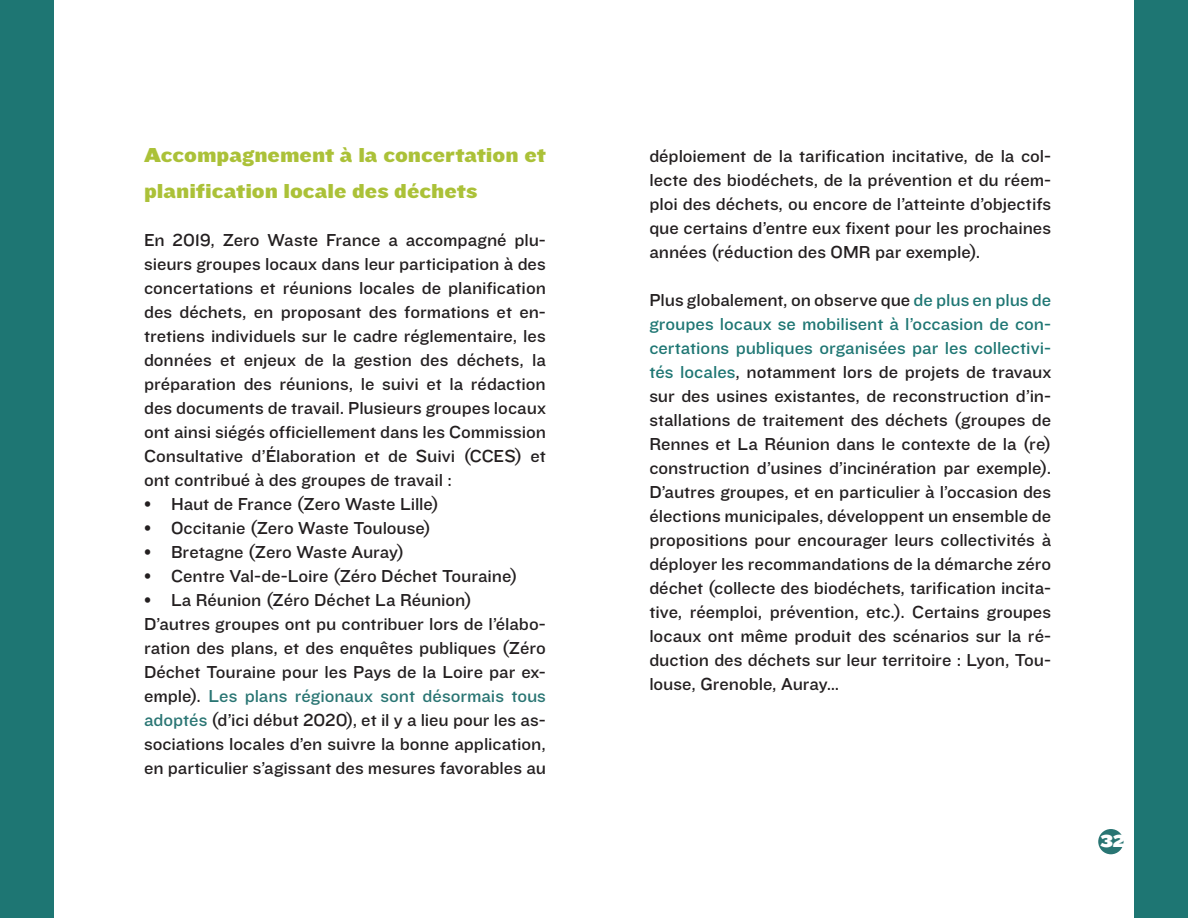
<style>
.page{position:relative;width:1188px;height:918px;background:#fff}
.page>*{position:absolute;margin:0;border:0;box-sizing:border-box;transform-origin:0 0}
.t1{font:21px/36px "Knockout HTF73 Full Heviweight";color:#abc138}
.t2{font:18px/24px "Knockout HTF32 Junior Cruiserwt";letter-spacing:-.005em;color:#231f20;text-align:justify}
.t3{font:18px "Knockout HTF93 Ultmt Heviwt";color:#fff}
.s1{color:#297573}
.s2{color:#1e7673}
</style>
<div class="page">
<div style="left:0;top:0;width:54px;height:918px;background:#1e7673"></div>
<div style="left:1134px;top:0;width:54px;height:918px;background:#1e7673"></div>
<div style="left:1098px;top:829px;width:26px;height:25px;background:#297573;border-radius:50%"></div>
<p class="t1" style="left:144px;top:137px;width:403px">Accompagnement à la concertation et planification locale des déchets</p>
<p class="t2" style="left:144px;top:228px;width:403px">En 2019, Zero Waste France a accompagné plu&shy;sieurs groupes locaux dans leur participation à des concertations et réunions locales de planification des déchets, en proposant des formations et en&shy;tretiens individuels sur le cadre réglementaire, les données et enjeux de la gestion des déchets, la préparation des réunions, le suivi et la rédaction des documents de travail. Plusieurs groupes locaux ont ainsi siégés officiellement dans les Commission Consultative d’Élaboration et de Suivi (CCES) et ont contribué à des groupes de travail :</p>
<p class="t2" style="left:144px;top:492px;width:296px">• Haut de France (Zero Waste Lille)</p>
<p class="t2" style="left:144px;top:516px;width:288px">• Occitanie (Zero Waste Toulouse)</p>
<p class="t2" style="left:144px;top:540px;width:262px">• Bretagne (Zero Waste Auray)</p>
<p class="t2" style="left:144px;top:564px;width:375px">• Centre Val-de-Loire (Zéro Déchet Touraine)</p>
<p class="t2" style="left:144px;top:588px;width:403px;text-align:left">• La Réunion (Zéro Déchet La Réunion)<br>D’autres groupes ont pu contribuer lors de l’élabo&shy;ration des plans, et des enquêtes publiques (Zéro Déchet Touraine pour les Pays de la Loire par ex&shy;emple). <span class="s1">Les plans régionaux sont désormais tous adoptés</span> (d’ici début 2020), et il y a lieu pour les as&shy;sociations locales d’en suivre la bonne application, en particulier s’agissant des mesures favorables au</p>
<p class="t2" style="left:649px;top:144px;width:403px">déploiement de la tarification incitative, de la col&shy;lecte des biodéchets, de la prévention et du réem&shy;ploi des déchets, ou encore de l’atteinte d’objectifs que certains d’entre eux fixent pour les prochaines années (réduction des OMR par exemple).</p>
<p class="t2" style="left:649px;top:288px;width:403px">Plus globalement, on observe que <span class="s2">de plus en plus de groupes locaux se mobilisent à l’occasion de con&shy;certations publiques organisées par les collectivi&shy;tés locales</span>, notamment lors de projets de travaux sur des usines existantes, de reconstruction d’in&shy;stallations de traitement des déchets (groupes de Rennes et La Réunion dans le contexte de la (re) construction d’usines d’incinération par exemple).<br>D’autres groupes, et en particulier à l’occasion des élections municipales, développent un ensemble de propositions pour encourager leurs collectivités à déployer les recommandations de la démarche zéro déchet (collecte des biodéchets, tarification incita&shy;tive, réemploi, prévention, etc.). Certains groupes locaux ont même produit des scénarios sur la ré&shy;duction des déchets sur leur territoire : Lyon, Tou&shy;louse, Grenoble, Auray…</p>
<p class="t3" style="left:1101px;top:831px;width:26px">32</p>
</div>
